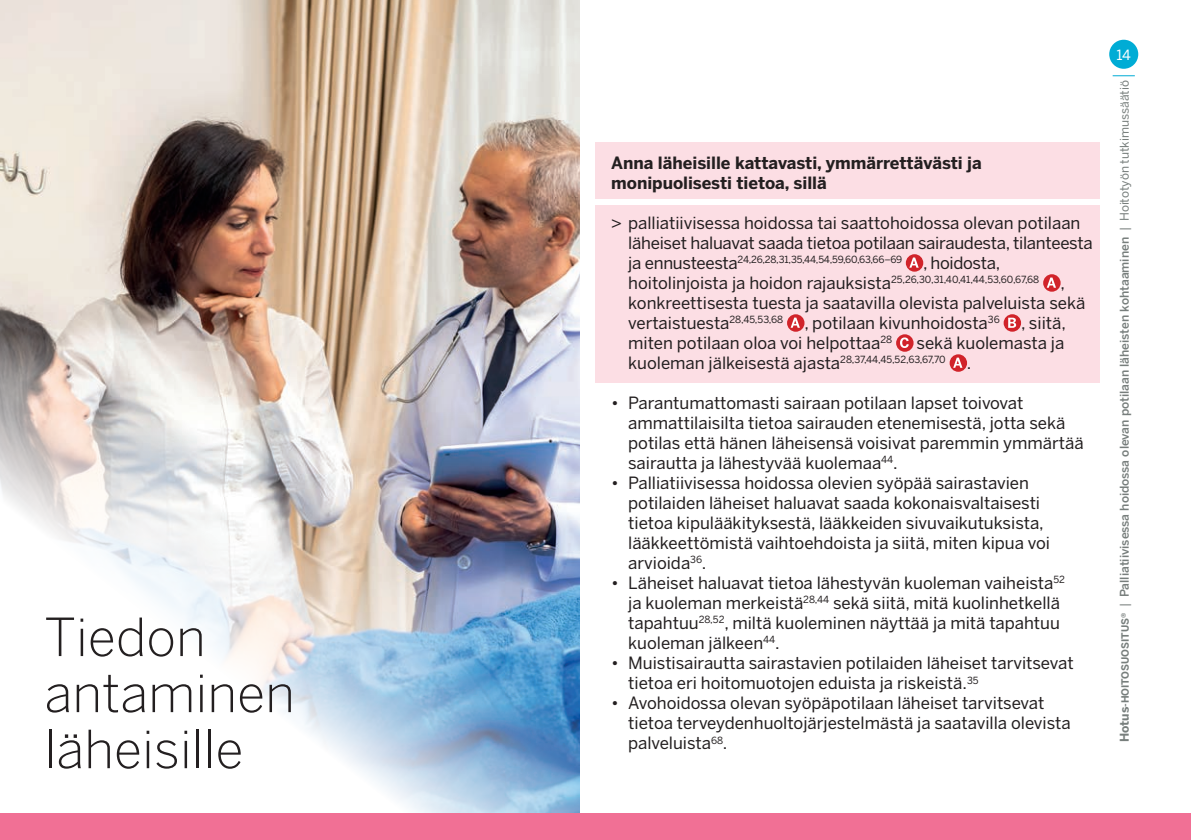
<style>
.page{position:relative;width:1191px;height:840px;background:#fff}
.page>*{position:absolute;margin:0;border:0;box-sizing:border-box;transform-origin:0 0}
.t1{font:300 52px/56px "Benton Sans";color:#231f20}
.t2{font:16.8px/20px "Benton Sans";color:#231f20}
.t3{font:700 16.8px/20px "Benton Sans";letter-spacing:-.005em;color:#231f20}
.t4{font:14px "Benton Sans";color:#fff}
.t5{font:500 12px "Benton Sans";color:#777e7c}
.t6{font:9.8px "Benton Sans";letter-spacing:-.015em;color:#231f20}
.s1{font-size:16.8px}
.s2{font-weight:700}
.s3{font-weight:700;font-size:10px}
.s4{font-weight:400}
</style>
<div class="page">
<img style="left:0;top:0;width:1139px;height:812px">
<div style="left:0;top:812px;width:1191px;height:27px;background:#f17095"></div>
<div style="left:595px;top:142px;width:505px;height:57px;background:#fcdee4"></div>
<div style="left:595px;top:205px;width:505px;height:177px;background:#fcdee4"></div>
<svg style="left:905px;top:254px;width:18px;height:17px"></svg>
<svg style="left:909px;top:257px;width:9px;height:10px"></svg>
<svg style="left:1043px;top:274px;width:17px;height:17px"></svg>
<svg style="left:1046px;top:277px;width:10px;height:10px"></svg>
<div style="left:787px;top:314px;width:17px;height:17px;background:#d1232a;border-radius:50%"></div>
<svg style="left:791px;top:317px;width:9px;height:10px"></svg>
<svg style="left:1003px;top:314px;width:18px;height:17px"></svg>
<svg style="left:1008px;top:317px;width:8px;height:10px"></svg>
<div style="left:896px;top:334px;width:17px;height:17px;background:#d1232a;border-radius:50%"></div>
<svg style="left:900px;top:337px;width:9px;height:11px"></svg>
<div style="left:949px;top:354px;width:18px;height:17px;background:#d1232a;border-radius:50%"></div>
<svg style="left:953px;top:357px;width:9px;height:10px"></svg>
<div style="left:1109px;top:40px;width:29px;height:29px;background:#00acd5;border-radius:50%"></div>
<svg style="left:1112px;top:75px;width:22px;height:1px"></svg>
<h1 class="t1" style="left:44px;top:610px;width:252px">Tiedon antaminen läheisille</h1>
<p class="t3" style="left:611px;top:152px;width:372px">Anna läheisille kattavasti, ymmärrettävästi ja monipuolisesti tietoa, sillä</p>
<p class="t2" style="left:628px;top:213px;width:466px;text-indent:-17px">&gt; palliatiivisessa hoidossa tai saattohoidossa olevan potilaan läheiset haluavat saada tietoa potilaan sairaudesta, tilanteesta</p>
<p class="t6" style="left:628px;top:254px;width:373px"><span class="s1">ja ennusteesta</span>24,26,28,31,35,44,54,59,60,63,66–69 <span class="s1">, hoidosta,</span></p>
<p class="t2" style="left:628px;top:273px;width:412px">hoitolinjoista ja hoidon rajauksista<sup>25,26,30,31,40,41,44,53,60,67,68</sup></p>
<p class="t2" style="left:628px;top:273px;width:459px;text-indent:432px">, konkreettisesta tuesta ja saatavilla olevista palveluista sekä vertaistuesta<sup>28,45,53,68</sup></p>
<p class="t2" style="left:804px;top:313px;width:197px">, potilaan kivunhoidosta<sup>36</sup></p>
<p class="t2" style="left:1021px;top:313px;width:46px">, siitä,</p>
<p class="t2" style="left:628px;top:333px;width:265px">miten potilaan oloa voi helpottaa<sup>28</sup></p>
<p class="t2" style="left:628px;top:333px;width:438px;text-indent:288px">sekä kuolemasta ja kuoleman jälkeisestä ajasta<sup>28,37,44,45,52,63,67,70</sup></p>
<p class="t2" style="left:967px;top:353px;width:6px">.</p>
<p class="t2" style="left:628px;top:393px;width:457px;text-indent:-17px">• Parantumattomasti sairaan potilaan lapset toivovat ammattilaisilta tietoa sairauden etenemisestä, jotta sekä potilas että hänen läheisensä voisivat paremmin ymmärtää sairautta ja lähestyvää kuolemaa<sup>44</sup>.</p>
<p class="t2" style="left:628px;top:473px;width:423px;text-indent:-17px">• Palliatiivisessa hoidossa olevien syöpää sairastavien potilaiden läheiset haluavat saada kokonaisvaltaisesti tietoa kipulääkityksestä, lääkkeiden sivuvaikutuksista, lääkkeettömistä vaihtoehdoista ja siitä, miten kipua voi arvioida<sup>36</sup>.</p>
<p class="t2" style="left:628px;top:573px;width:438px;text-indent:-17px">• Läheiset haluavat tietoa lähestyvän kuoleman vaiheista<sup>52 </sup>ja kuoleman merkeistä<sup>28,44</sup> sekä siitä, mitä kuolinhetkellä tapahtuu<sup>28,52</sup>, miltä kuoleminen näyttää ja mitä tapahtuu kuoleman jälkeen<sup>44</sup>.</p>
<p class="t2" style="left:628px;top:653px;width:447px;text-indent:-17px">• Muistisairautta sairastavien potilaiden läheiset tarvitsevat tietoa eri hoitomuotojen eduista ja riskeistä.<sup>35</sup></p>
<p class="t2" style="left:628px;top:693px;width:444px;text-indent:-17px">• Avohoidossa olevan syöpäpotilaan läheiset tarvitsevat tietoa terveydenhuoltojärjestelmästä ja saatavilla olevista palveluista<sup>68</sup>.</p>
<p class="t4" style="left:1116px;top:48px;width:16px">14</p>
<p class="t5" style="left:1120px;top:742px;width:663px;rotate:-90deg"><span class="s2">Hotus</span><span class="s3">-HOITOSUOSITUS®</span> <span class="s4">|</span> Palliatiivisessa hoidossa olevan potilaan läheisten kohtaaminen <span class="s4">| Hoitotyön tutkimussäätiö</span></p>
</div>
